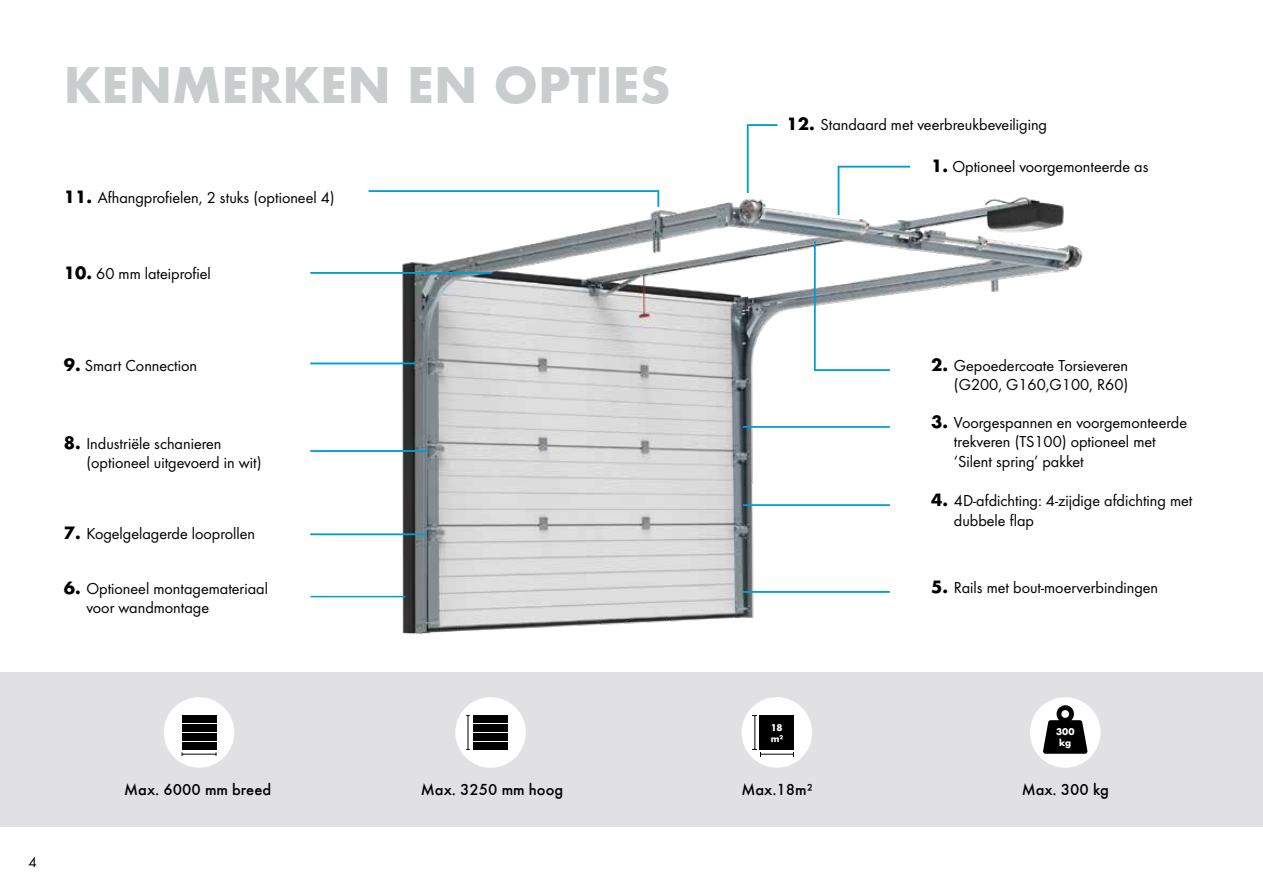
<style>
.page{position:relative;width:1263px;height:893px;background:#fff}
.page>*{position:absolute;margin:0;border:0;box-sizing:border-box;transform-origin:0 0}
.t1{font:700 47.7px "Futura";color:#c9cdce}
.t2{font:16.5px/19.8px "Futura Boo";color:#000}
.t3{font:500 16.5px "Futura T";color:#000}
.t4{font:15px "Futura Boo";color:#000}
.t5{font:700 9px "Futura";color:#fff}
.t6{font:700 8.85px "Futura Std";color:#fff}
.s1{font-family:"Futura Std";font-weight:700}
</style>
<div class="page">
<div style="left:0;top:672px;width:1263px;height:154px;background:#e1e1e3"></div>
<div style="left:742px;top:697px;width:70px;height:71px;background:#fff;border-radius:50%"></div>
<div style="left:760px;top:715px;width:34px;height:34px;background:#000"></div>
<hr style="left:754px;top:716px;width:1px;height:33px;background:#000">
<hr style="left:760px;top:754px;width:33px;height:1px;background:#000">
<div style="left:455px;top:697px;width:71px;height:71px;background:#fff;border-radius:50%"></div>
<div style="left:473px;top:715px;width:35px;height:8px;background:#000"></div>
<div style="left:473px;top:724px;width:35px;height:8px;background:#000"></div>
<div style="left:473px;top:733px;width:35px;height:8px;background:#000"></div>
<div style="left:473px;top:742px;width:35px;height:8px;background:#000"></div>
<hr style="left:468px;top:715px;width:1px;height:34px;background:#000">
<div style="left:164px;top:697px;width:70px;height:71px;background:#fff;border-radius:50%"></div>
<div style="left:182px;top:715px;width:34px;height:8px;background:#000"></div>
<div style="left:182px;top:724px;width:34px;height:8px;background:#000"></div>
<div style="left:182px;top:733px;width:34px;height:8px;background:#000"></div>
<div style="left:182px;top:742px;width:34px;height:8px;background:#000"></div>
<hr style="left:182px;top:754px;width:34px;height:1px;background:#000">
<div style="left:1030px;top:697px;width:70px;height:71px;background:#fff;border-radius:50%"></div>
<svg style="left:1043px;top:705px;width:45px;height:49px"></svg>
<img style="left:390px;top:197px;width:693px;height:438px">
<hr style="left:310px;top:596px;width:95px;height:1px;background:#009ed4">
<hr style="left:310px;top:450px;width:118px;height:2px;background:#009ed4">
<hr style="left:310px;top:363px;width:105px;height:1px;background:#009ed4">
<hr style="left:310px;top:534px;width:116px;height:1px;background:#009ed4">
<hr style="left:743px;top:426px;width:147px;height:1px;background:#009ed4">
<hr style="left:743px;top:504px;width:147px;height:2px;background:#009ed4">
<hr style="left:743px;top:591px;width:147px;height:2px;background:#009ed4">
<svg style="left:813px;top:240px;width:78px;height:132px"></svg>
<svg style="left:837px;top:165px;width:74px;height:51px"></svg>
<hr style="left:310px;top:272px;width:182px;height:2px;background:#009ed4">
<svg style="left:746px;top:124px;width:32px;height:69px"></svg>
<svg style="left:368px;top:190px;width:292px;height:18px"></svg>
<h1 class="t1" style="left:64px;top:51px;width:608px">KENMERKEN EN OPTIES</h1>
<p class="t2" style="left:64px;top:188px;width:273px"><span class="s1">11.</span> Afhangprofielen, 2 stuks (optioneel 4)</p>
<p class="t2" style="left:64px;top:264px;width:149px"><span class="s1">10.</span> 60 mm lateiprofiel</p>
<p class="t2" style="left:64px;top:356px;width:135px"><span class="s1">9.</span> Smart Connection</p>
<p class="t2" style="left:86px;top:433px;width:177px;text-indent:-23px"><span class="s1">8.</span> Industriële schanieren (optioneel uitgevoerd in wit)</p>
<p class="t2" style="left:64px;top:524px;width:193px"><span class="s1">7.</span> Kogelgelagerde looprollen</p>
<p class="t2" style="left:86px;top:578px;width:183px;text-indent:-23px"><span class="s1">6.</span> Optioneel montagemateriaal voor wandmontage</p>
<p class="t2" style="left:786px;top:114px;width:262px"><span class="s1">12.</span> Standaard met veerbreukbeveiliging</p>
<p class="t2" style="left:931px;top:156px;width:219px"><span class="s1">1.</span> Optioneel voorgemonteerde as</p>
<p class="t2" style="left:931px;top:355px;width:198px;text-align:right"><span class="s1">2.</span> Gepoedercoate Torsieveren (G200, G160,G100, R60)</p>
<p class="t2" style="left:954px;top:412px;width:235px;text-indent:-23px"><span class="s1">3.</span> Voorgespannen en voorgemonteerde trekveren (TS100) optioneel met ‘Silent spring’ pakket</p>
<p class="t2" style="left:954px;top:491px;width:240px;text-indent:-23px"><span class="s1">4.</span> 4D-afdichting: 4-zijdige afdichting met dubbele flap</p>
<p class="t2" style="left:931px;top:577px;width:228px"><span class="s1">5.</span> Rails met bout-moerverbindingen</p>
<p class="t4" style="left:28px;top:853px;width:10px">4</p>
<p class="t5" style="left:771px;top:721px;width:13px">18</p>
<p class="t6" style="left:771px;top:732px;width:14px">m²</p>
<p class="t5" style="left:1056px;top:725px;width:20px">300</p>
<p class="t6" style="left:1059px;top:736px;width:14px">kg</p>
<p class="t3" style="left:124px;top:780px;width:148px">Max. 6000 mm breed</p>
<p class="t3" style="left:421px;top:780px;width:144px">Max. 3250 mm hoog</p>
<p class="t3" style="left:741px;top:780px;width:73px">Max.18m²</p>
<p class="t3" style="left:1022px;top:780px;width:89px">Max. 300 kg</p>
</div>
